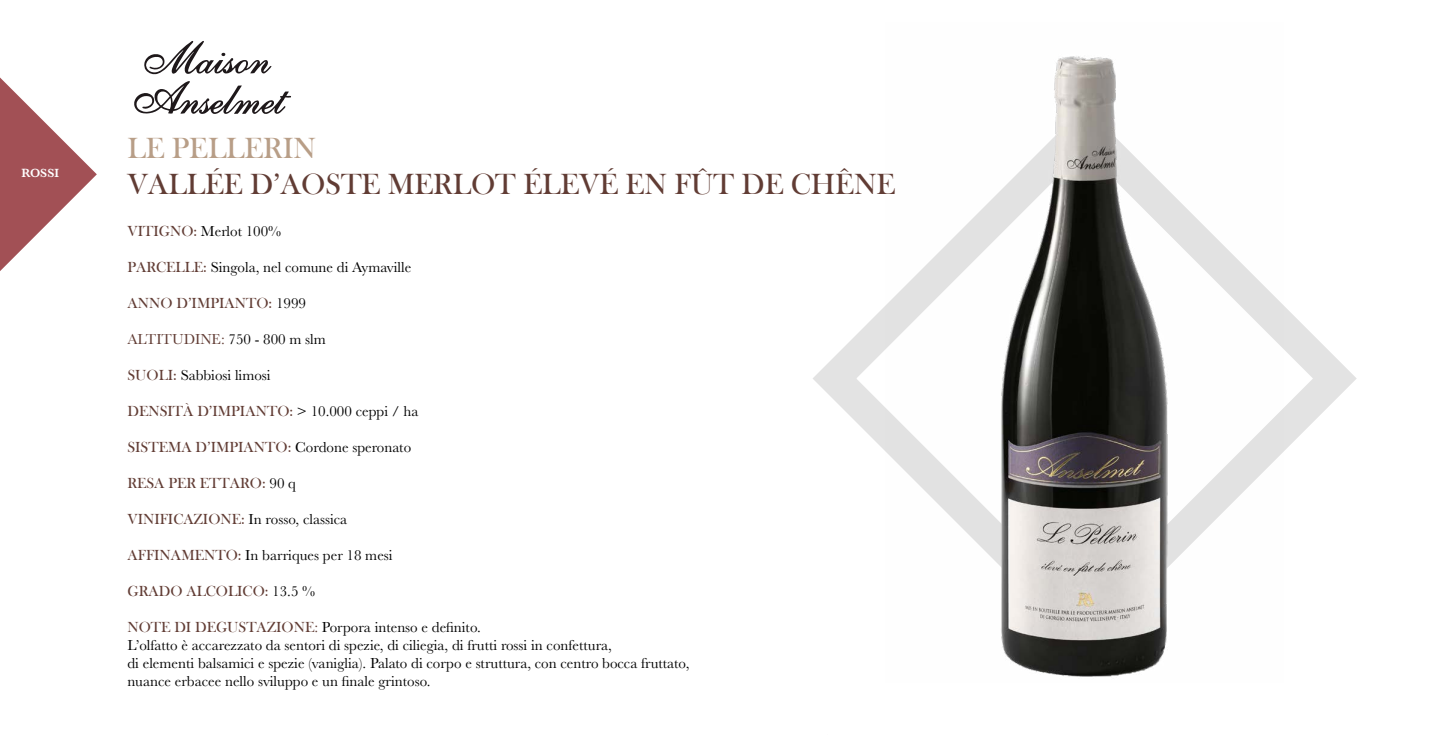
<style>
.page{position:relative;width:1440px;height:735px;background:#fff}
.page>*{position:absolute;margin:0;border:0;box-sizing:border-box;transform-origin:0 0}
.t1{font:30px "Bask Old Face";color:#613c34}
.t2{font:30px "Bask Old Face";color:#b89e87}
.t3{font:15px/18px "Baskerville";color:#000}
.t4{font:15px "Bask Old Face";color:#613c34}
.t5{font:15px "Baskerville";color:#613c34}
.t6{font:600 12.3px "Baskerville";color:#fff}
.s1{font-family:"Bask Old Face";color:#613c34}
.s2{font-family:"Baskerville";color:#000}
.s3{color:#000}
.s4{color:#613c34}
</style>
<div class="page">
<svg style="left:0;top:77px;width:97px;height:194px"></svg>
<svg style="left:813px;top:305px;width:544px;height:147px"></svg>
<img style="left:886px;top:56px;width:398px;height:621px">
<svg style="left:134px;top:81px;width:157px;height:33px"></svg>
<svg style="left:144px;top:41px;width:127px;height:34px"></svg>
<p class="t6" style="left:22px;top:164px;width:39px">ROSSI</p>
<h1 class="t2" style="left:128px;top:132px;width:190px">LE PELLERIN</h1>
<h1 class="t1" style="left:128px;top:168px;width:769px">VALLÉE D’AOSTE MERLOT ÉLEVÉ EN FÛT DE CHÊNE</h1>
<p class="t3" style="left:128px;top:222px;width:155px"><span class="s1">VITIGNO:</span> Merlot 100%</p>
<p class="t3" style="left:128px;top:258px;width:285px"><span class="s1">PARCELLE:</span> Singola, nel comune di Aymaville</p>
<p class="t4" style="left:128px;top:295px;width:180px">ANNO D’IMPIANTO: <span class="s2">1999</span></p>
<p class="t5" style="left:128px;top:330px;width:200px">ALTITUDINE: <span class="s3">750 - 800 m slm</span></p>
<p class="t3" style="left:128px;top:366px;width:145px"><span class="s1">SUOLI:</span> Sabbiosi limosi</p>
<p class="t4" style="left:128px;top:403px;width:293px">DENSITÀ D’IMPIANTO: <span class="s2">&gt; 10.000 ceppi / ha</span></p>
<p class="t4" style="left:128px;top:439px;width:285px">SISTEMA D’IMPIANTO: <span class="s2">Cordone speronato</span></p>
<p class="t4" style="left:128px;top:475px;width:170px">RESA PER ETTARO: <span class="s2">90 q</span></p>
<p class="t3" style="left:128px;top:510px;width:221px"><span class="s1">VINIFICAZIONE:</span> In rosso, classica</p>
<p class="t3" style="left:128px;top:546px;width:267px"><span class="s1">AFFINAMENTO:</span> In barriques per 18 mesi</p>
<p class="t4" style="left:128px;top:583px;width:189px">GRADO ALCOLICO: <span class="s2">13.5 %</span></p>
<p class="t3" style="left:128px;top:618px;width:563px"><span class="s1">NOTE DI DEGUSTAZIONE</span><span class="s4">:</span> Porpora intenso e definito.<br>L’olfatto è accarezzato da sentori di spezie, di ciliegia, di frutti rossi in confettura,<br>di elementi balsamici e spezie (vaniglia). Palato di corpo e struttura, con centro bocca fruttato, nuance erbacee nello sviluppo e un finale grintoso.</p>
</div>
